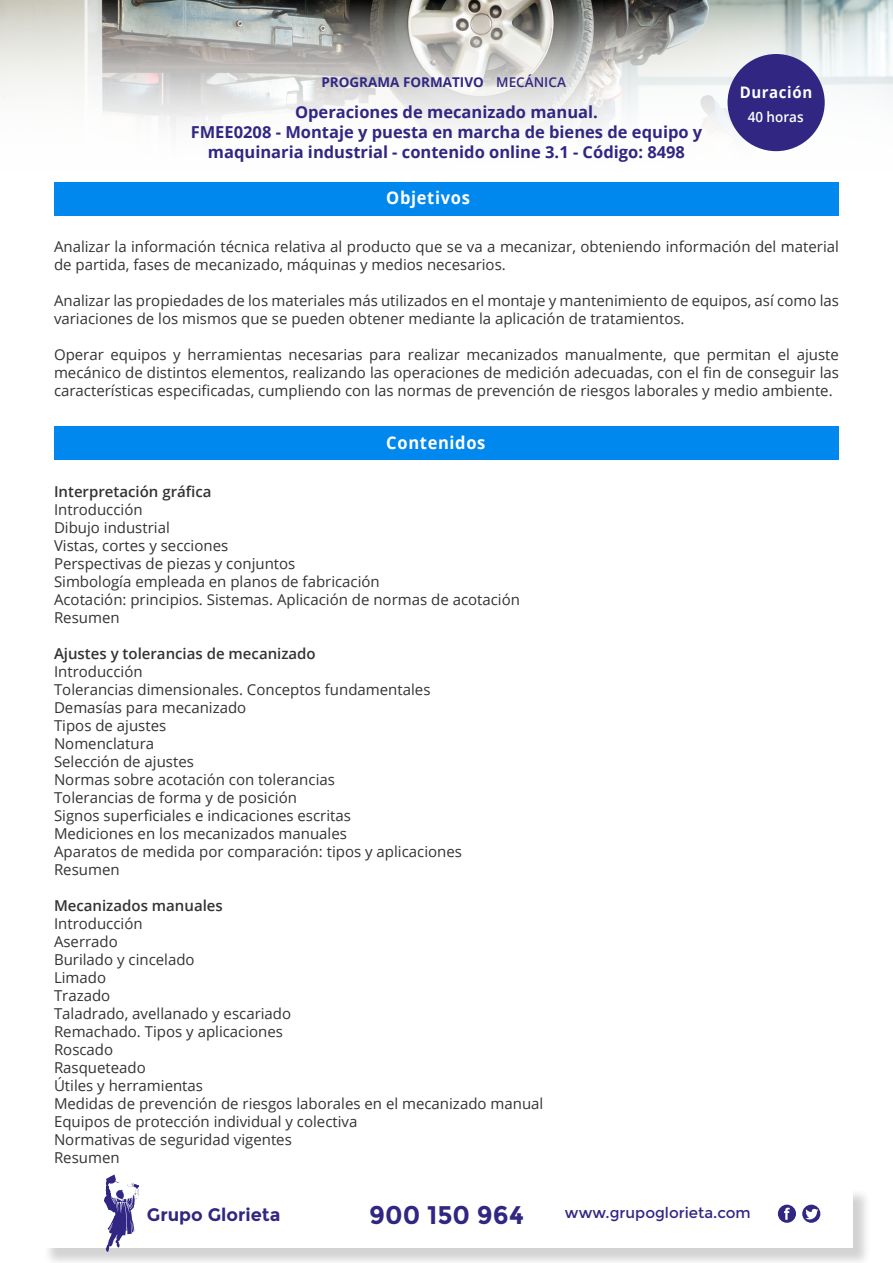
<style>
.page{position:relative;width:893px;height:1263px;background:#fff}
.page>*{position:absolute;margin:0;border:0;box-sizing:border-box;transform-origin:0 0}
.t1{font:700 25.5px "Montserrat";color:#312783}
.t2{font:700 18px "Montserrat";color:#312783}
.t3{font:700 17.55px "Open Sans";letter-spacing:.04em;color:#fff;scale:.94 1}
.t4{font:700 16.5px "Open Sans";color:#312783}
.t5{font:700 15.9px "Open Sans";letter-spacing:.04em;color:#fff;scale:.94 1}
.t6{font:15px/18px "Open Sans";color:#333}
.t7{font:600 15px "Open Sans";color:#333}
.t8{font:15px "Montserrat";color:#312783}
.t9{font:600 14.1px "Open Sans";color:#fff;scale:.95 1}
.t10{font:700 13.5px "Open Sans";color:#312783}
.t11{font:600 13.5px "Open Sans";color:#312783}
</style>
<div class="page">
<img style="left:0;top:0;width:893px;height:152px">
<div style="left:727px;top:54px;width:98px;height:97px;background:#312783;border-radius:50%"></div>
<div style="left:54px;top:427px;width:785px;height:33px;background:#08e"></div>
<div style="left:54px;top:182px;width:785px;height:33px;background:#08e"></div>
<div style="left:43px;top:1188px;width:828px;height:75px;background:#231f20;opacity:.2"></div>
<div style="left:41px;top:1186px;width:811px;height:62px;background:#fff"></div>
<svg style="left:104px;top:1174px;width:35px;height:78px"></svg>
<div style="left:778px;top:1205px;width:18px;height:18px;background:#312783;border-radius:50%"></div>
<svg style="left:784px;top:1208px;width:6px;height:12px"></svg>
<svg style="left:802px;top:1205px;width:18px;height:18px"></svg>
<svg style="left:805px;top:1208px;width:13px;height:11px"></svg>
<p class="t10" style="left:321px;top:73px;width:164px">PROGRAMA FORMATIVO</p>
<p class="t11" style="left:496px;top:73px;width:71px">MECÁNICA</p>
<p class="t4" style="left:295px;top:101px;width:304px">Operaciones de mecanizado manual.</p>
<p class="t4" style="left:191px;top:121px;width:513px">FMEE0208 - Montaje y puesta en marcha de bienes de equipo y</p>
<p class="t4" style="left:208px;top:140px;width:479px">maquinaria industrial - contenido online 3.1 - Código: 8498</p>
<p class="t3" style="left:386px;top:186px;width:90px">Objetivos</p>
<p class="t5" style="left:740px;top:81px;width:79px">Duración</p>
<p class="t9" style="left:748px;top:107px;width:60px">40 horas</p>
<p class="t6" style="left:54px;top:237px;width:786px">Analizar la información técnica relativa al producto que se va a mecanizar, obteniendo información del material de partida, fases de mecanizado, máquinas y medios necesarios.</p>
<p class="t6" style="left:54px;top:291px;width:786px">Analizar las propiedades de los materiales más utilizados en el montaje y mantenimiento de equipos, así como las variaciones de los mismos que se pueden obtener mediante la aplicación de tratamientos.</p>
<p class="t6" style="left:54px;top:345px;width:786px;text-align:justify">Operar equipos y herramientas necesarias para realizar mecanizados manualmente, que permitan el ajuste mecánico de distintos elementos, realizando las operaciones de medición adecuadas, con el fin de conseguir las características especificadas, cumpliendo con las normas de prevención de riesgos laborales y medio ambiente.</p>
<p class="t3" style="left:386px;top:430px;width:107px">Contenidos</p>
<p class="t7" style="left:54px;top:481px;width:159px">Interpretación gráfica</p>
<p class="t6" style="left:54px;top:500px;width:90px">Introducción</p>
<p class="t6" style="left:54px;top:518px;width:117px">Dibujo industrial</p>
<p class="t6" style="left:54px;top:536px;width:176px">Vistas, cortes y secciones</p>
<p class="t6" style="left:54px;top:554px;width:243px">Perspectivas de piezas y conjuntos</p>
<p class="t6" style="left:54px;top:572px;width:327px">Simbología empleada en planos de fabricación</p>
<p class="t6" style="left:54px;top:590px;width:468px">Acotación: principios. Sistemas. Aplicación de normas de acotación</p>
<p class="t6" style="left:54px;top:608px;width:67px">Resumen</p>
<p class="t7" style="left:54px;top:643px;width:263px">Ajustes y tolerancias de mecanizado</p>
<p class="t6" style="left:54px;top:662px;width:90px">Introducción</p>
<p class="t6" style="left:54px;top:680px;width:378px">Tolerancias dimensionales. Conceptos fundamentales</p>
<p class="t6" style="left:54px;top:698px;width:194px">Demasías para mecanizado</p>
<p class="t6" style="left:54px;top:716px;width:114px">Tipos de ajustes</p>
<p class="t6" style="left:54px;top:734px;width:102px">Nomenclatura</p>
<p class="t6" style="left:54px;top:752px;width:141px">Selección de ajustes</p>
<p class="t6" style="left:54px;top:770px;width:282px">Normas sobre acotación con tolerancias</p>
<p class="t6" style="left:54px;top:788px;width:244px">Tolerancias de forma y de posición</p>
<p class="t6" style="left:54px;top:806px;width:298px">Signos superficiales e indicaciones escritas</p>
<p class="t6" style="left:54px;top:824px;width:294px">Mediciones en los mecanizados manuales</p>
<p class="t6" style="left:54px;top:842px;width:409px">Aparatos de medida por comparación: tipos y aplicaciones</p>
<p class="t6" style="left:54px;top:860px;width:67px">Resumen</p>
<p class="t7" style="left:54px;top:895px;width:170px">Mecanizados manuales</p>
<p class="t6" style="left:54px;top:914px;width:90px">Introducción</p>
<p class="t6" style="left:54px;top:932px;width:65px">Aserrado</p>
<p class="t6" style="left:54px;top:950px;width:142px">Burilado y cincelado</p>
<p class="t6" style="left:54px;top:968px;width:54px">Limado</p>
<p class="t6" style="left:54px;top:986px;width:58px">Trazado</p>
<p class="t6" style="left:54px;top:1004px;width:239px">Taladrado, avellanado y escariado</p>
<p class="t6" style="left:54px;top:1022px;width:231px">Remachado. Tipos y aplicaciones</p>
<p class="t6" style="left:54px;top:1040px;width:61px">Roscado</p>
<p class="t6" style="left:54px;top:1058px;width:93px">Rasqueteado</p>
<p class="t6" style="left:54px;top:1076px;width:151px">Útiles y herramientas</p>
<p class="t6" style="left:54px;top:1094px;width:491px">Medidas de prevención de riesgos laborales en el mecanizado manual</p>
<p class="t6" style="left:54px;top:1112px;width:305px">Equipos de protección individual y colectiva</p>
<p class="t6" style="left:54px;top:1130px;width:239px">Normativas de seguridad vigentes</p>
<p class="t6" style="left:54px;top:1148px;width:67px">Resumen</p>
<p class="t2" style="left:147px;top:1203px;width:135px">Grupo Glorieta</p>
<p class="t1" style="left:369px;top:1200px;width:156px">900 150 964</p>
<p class="t8" style="left:565px;top:1204px;width:187px">www.grupoglorieta.com</p>
</div>
